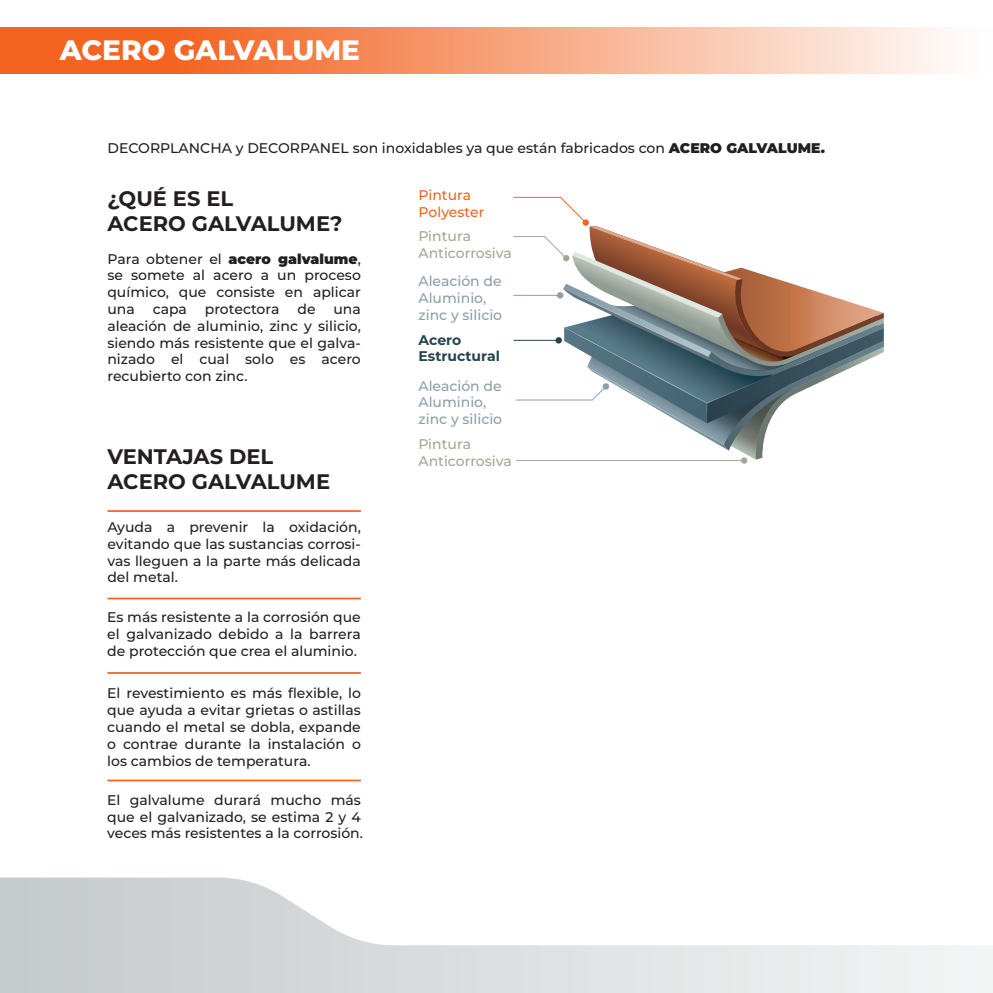
<style>
.page{position:relative;width:993px;height:993px;background:#fff}
.page>*{position:absolute;margin:0;border:0;box-sizing:border-box;transform-origin:0 0}
.t1{font:800 28px "Montserrat";color:#fff}
.t2{font:700 21px/25.2px "Montserrat";color:#231f20}
.t3{font:500 14px/16.8px "Montserrat";color:#231f20;text-align:justify}
.t4{font:500 14px/16.8px "Montserrat";color:#8c9ea7}
.t5{font:500 14px/16.8px "Montserrat";color:#a9a592}
.t6{font:500 14px/16.8px "Montserrat";color:#f36421}
.t7{font:700 14px/16.8px "Montserrat";color:#22454e}
.s1{font-weight:900}
</style>
<div class="page">
<svg style="left:0;top:877px;width:992px;height:115px"></svg>
<svg style="left:0;top:28px;width:949px;height:45px;background:#f79f76"></svg>
<hr style="left:516px;top:460px;width:228px;height:1px;background:#a9a592">
<div style="left:740px;top:457px;width:7px;height:6px;background:#a9a592;border-radius:50%"></div>
<svg style="left:513px;top:196px;width:370px;height:263px"></svg>
<hr style="left:513px;top:295px;width:47px;height:1px;background:#8c9ea7">
<div style="left:556px;top:292px;width:7px;height:6px;background:#8c9ea7;border-radius:50%"></div>
<hr style="left:107px;top:510px;width:254px;height:1px;background:#f36421">
<hr style="left:107px;top:597px;width:254px;height:2px;background:#f36421">
<hr style="left:107px;top:671px;width:254px;height:2px;background:#f36421">
<hr style="left:107px;top:779px;width:254px;height:2px;background:#f36421">
<h1 class="t1" style="left:60px;top:29px;width:301px">ACERO GALVALUME</h1>
<p class="t3" style="left:107px;top:139px;width:718px">DECORPLANCHA y DECORPANEL son inoxidables ya que están fabricados con <span class="s1">ACERO GALVALUME.</span></p>
<h2 class="t2" style="left:107px;top:184px;width:236px">¿QUÉ ES EL<br>ACERO GALVALUME?</h2>
<p class="t3" style="left:107px;top:249px;width:255px">Para obtener el <span class="s1">acero galvalume</span>, se somete al acero a un proceso químico, que consiste en aplicar una</p>
<p class="t3" style="left:153px;top:300px;width:36px">capa</p>
<p class="t3" style="left:205px;top:300px;width:76px">protectora</p>
<p class="t3" style="left:297px;top:300px;width:20px">de</p>
<p class="t3" style="left:107px;top:300px;width:255px;text-indent:226px">una aleación de aluminio, zinc y silicio, siendo más resistente que el galva&shy;nizado el cual solo es acero recubierto con zinc.</p>
<h2 class="t2" style="left:107px;top:443px;width:224px">VENTAJAS DEL<br>ACERO GALVALUME</h2>
<p class="t3" style="left:107px;top:518px;width:255px">Ayuda a prevenir la oxidación, evitando que las sustancias corrosi&shy;vas lleguen a la parte más delicada del metal.</p>
<p class="t3" style="left:107px;top:608px;width:255px">Es más resistente a la corrosión que el galvanizado debido a la barrera de protección que crea el aluminio.</p>
<p class="t3" style="left:107px;top:684px;width:255px">El revestimiento es más flexible, lo que ayuda a evitar grietas o astillas cuando el metal se dobla, expande o contrae durante la instalación o los cambios de temperatura.</p>
<p class="t3" style="left:107px;top:790px;width:257px;text-align:left">El galvalume durará mucho más que el galvanizado, se estima 2 y 4 veces más resistentes a la corrosión.</p>
<p class="t6" style="left:418px;top:186px;width:67px">Pintura<br>Polyester</p>
<p class="t5" style="left:418px;top:227px;width:95px">Pintura<br>Anticorrosiva</p>
<p class="t4" style="left:418px;top:272px;width:85px">Aleación de<br>Aluminio, zinc y silicio</p>
<p class="t7" style="left:418px;top:330px;width:83px">Acero<br>Estructural</p>
<p class="t4" style="left:418px;top:376px;width:85px">Aleación de<br>Aluminio, zinc y silicio</p>
<p class="t5" style="left:418px;top:435px;width:95px">Pintura<br>Anticorrosiva</p>
</div>
